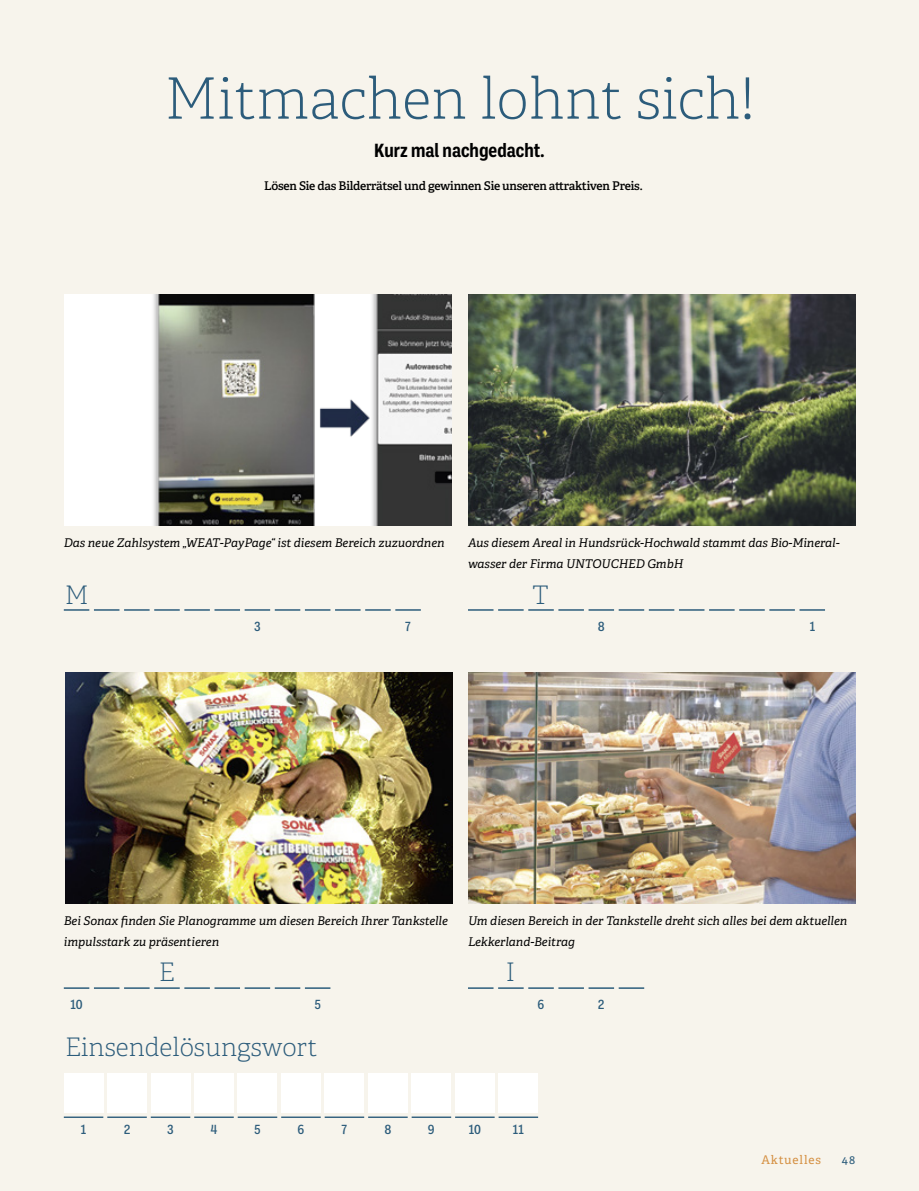
<style>
.page{position:relative;width:919px;height:1191px;background:#fff}
.page>*{position:absolute;margin:0;border:0;box-sizing:border-box;transform-origin:0 0}
.t1{font:100 57px "Adelle";color:#2c5c7b}
.t2{font:100 25.5px "Adelle";color:#2c5c7b}
.t3{font:700 19.5px "Ballinger Condensed";color:#000}
.t4{font:500 13.5px "Ballinger Condensed";color:#2c5c7b}
.t5{font:italic 12px/21px "Adelle";color:#000}
.t6{font:600 12px "Adelle";letter-spacing:-.02em;color:#000}
.t7{font:12px "Adelle";letter-spacing:.075em;color:#d59144}
.t8{font:12px "Adelle";color:#2c5c7b}
</style>
<div class="page">
<div style="left:0;top:0;width:918px;height:1191px;background:#f7f4ec"></div>
<img style="left:468px;top:672px;width:387px;height:231px">
<img style="left:65px;top:672px;width:387px;height:231px">
<img style="left:468px;top:294px;width:387px;height:231px">
<div style="left:64px;top:294px;width:387px;height:231px;background:#fff"></div>
<img style="left:153px;top:294px;width:298px;height:231px">
<div style="left:64px;top:1073px;width:39px;height:40px;background:#fff"></div>
<hr style="left:64px;top:1116px;width:39px;height:2px;background:#2c5c7b">
<div style="left:107px;top:1073px;width:40px;height:40px;background:#fff"></div>
<hr style="left:107px;top:1116px;width:40px;height:2px;background:#2c5c7b">
<div style="left:151px;top:1073px;width:39px;height:40px;background:#fff"></div>
<hr style="left:151px;top:1116px;width:39px;height:2px;background:#2c5c7b">
<div style="left:194px;top:1073px;width:40px;height:40px;background:#fff"></div>
<hr style="left:194px;top:1116px;width:40px;height:2px;background:#2c5c7b">
<div style="left:238px;top:1073px;width:39px;height:40px;background:#fff"></div>
<hr style="left:238px;top:1116px;width:39px;height:2px;background:#2c5c7b">
<div style="left:281px;top:1073px;width:40px;height:40px;background:#fff"></div>
<hr style="left:281px;top:1116px;width:40px;height:2px;background:#2c5c7b">
<div style="left:324px;top:1073px;width:40px;height:40px;background:#fff"></div>
<hr style="left:324px;top:1116px;width:40px;height:2px;background:#2c5c7b">
<div style="left:368px;top:1073px;width:39px;height:40px;background:#fff"></div>
<hr style="left:368px;top:1116px;width:39px;height:2px;background:#2c5c7b">
<div style="left:411px;top:1073px;width:40px;height:40px;background:#fff"></div>
<hr style="left:411px;top:1116px;width:40px;height:2px;background:#2c5c7b">
<div style="left:455px;top:1073px;width:39px;height:40px;background:#fff"></div>
<hr style="left:455px;top:1116px;width:39px;height:2px;background:#2c5c7b">
<div style="left:498px;top:1073px;width:40px;height:40px;background:#fff"></div>
<hr style="left:498px;top:1116px;width:40px;height:2px;background:#2c5c7b">
<hr style="left:64px;top:987px;width:25px;height:2px;background:#2c5c7b">
<hr style="left:64px;top:609px;width:25px;height:2px;background:#2c5c7b">
<hr style="left:468px;top:987px;width:25px;height:2px;background:#2c5c7b">
<hr style="left:468px;top:609px;width:25px;height:2px;background:#2c5c7b">
<hr style="left:395px;top:609px;width:26px;height:2px;background:#2c5c7b">
<hr style="left:799px;top:609px;width:26px;height:2px;background:#2c5c7b">
<hr style="left:365px;top:609px;width:25px;height:2px;background:#2c5c7b">
<hr style="left:769px;top:609px;width:25px;height:2px;background:#2c5c7b">
<hr style="left:335px;top:609px;width:25px;height:2px;background:#2c5c7b">
<hr style="left:739px;top:609px;width:25px;height:2px;background:#2c5c7b">
<hr style="left:305px;top:987px;width:25px;height:2px;background:#2c5c7b">
<hr style="left:305px;top:609px;width:25px;height:2px;background:#2c5c7b">
<hr style="left:709px;top:609px;width:25px;height:2px;background:#2c5c7b">
<hr style="left:275px;top:987px;width:25px;height:2px;background:#2c5c7b">
<hr style="left:275px;top:609px;width:25px;height:2px;background:#2c5c7b">
<hr style="left:679px;top:609px;width:25px;height:2px;background:#2c5c7b">
<hr style="left:244px;top:987px;width:26px;height:2px;background:#2c5c7b">
<hr style="left:244px;top:609px;width:26px;height:2px;background:#2c5c7b">
<hr style="left:648px;top:609px;width:26px;height:2px;background:#2c5c7b">
<hr style="left:214px;top:987px;width:26px;height:2px;background:#2c5c7b">
<hr style="left:214px;top:609px;width:26px;height:2px;background:#2c5c7b">
<hr style="left:618px;top:987px;width:26px;height:2px;background:#2c5c7b">
<hr style="left:618px;top:609px;width:26px;height:2px;background:#2c5c7b">
<hr style="left:184px;top:987px;width:26px;height:2px;background:#2c5c7b">
<hr style="left:184px;top:609px;width:26px;height:2px;background:#2c5c7b">
<hr style="left:588px;top:987px;width:26px;height:2px;background:#2c5c7b">
<hr style="left:588px;top:609px;width:26px;height:2px;background:#2c5c7b">
<hr style="left:154px;top:987px;width:26px;height:2px;background:#2c5c7b">
<hr style="left:154px;top:609px;width:26px;height:2px;background:#2c5c7b">
<hr style="left:558px;top:987px;width:26px;height:2px;background:#2c5c7b">
<hr style="left:558px;top:609px;width:26px;height:2px;background:#2c5c7b">
<hr style="left:124px;top:987px;width:26px;height:2px;background:#2c5c7b">
<hr style="left:124px;top:609px;width:26px;height:2px;background:#2c5c7b">
<hr style="left:528px;top:987px;width:25px;height:2px;background:#2c5c7b">
<hr style="left:528px;top:609px;width:25px;height:2px;background:#2c5c7b">
<hr style="left:94px;top:987px;width:25px;height:2px;background:#2c5c7b">
<hr style="left:94px;top:609px;width:25px;height:2px;background:#2c5c7b">
<hr style="left:498px;top:987px;width:25px;height:2px;background:#2c5c7b">
<hr style="left:498px;top:609px;width:25px;height:2px;background:#2c5c7b">
<h1 class="t1" style="left:164px;top:64px;width:591px">Mitmachen lohnt sich!</h1>
<h3 class="t3" style="left:374px;top:140px;width:172px">Kurz mal nachgedacht.</h3>
<p class="t6" style="left:264px;top:178px;width:380px">Lösen Sie das Bilderrätsel und gewinnen Sie unseren attraktiven Preis.</p>
<p class="t5" style="left:64px;top:532px;width:382px">Das neue Zahlsystem „WEAT-PayPage“ ist diesem Bereich zuzuordnen</p>
<h2 class="t2" style="left:65px;top:580px;width:25px">M</h2>
<p class="t5" style="left:468px;top:532px;width:373px">Aus diesem Areal in Hundsrück-Hochwald stammt das Bio-Mineral&shy;wasser der Firma UNTOUCHED GmbH</p>
<h2 class="t2" style="left:532px;top:580px;width:18px">T</h2>
<p class="t4" style="left:254px;top:619px;width:8px">3</p>
<p class="t4" style="left:405px;top:619px;width:7px">7</p>
<p class="t4" style="left:597px;top:619px;width:9px">8</p>
<p class="t4" style="left:809px;top:619px;width:7px">1</p>
<p class="t5" style="left:64px;top:910px;width:385px">Bei Sonax finden Sie Planogramme um diesen Bereich Ihrer Tankstelle impulsstark zu präsentieren</p>
<p class="t5" style="left:468px;top:910px;width:381px">Um diesen Bereich in der Tankstelle dreht sich alles bei dem aktuellen<br>Lekkerland-Beitrag</p>
<h2 class="t2" style="left:159px;top:957px;width:18px">E</h2>
<h2 class="t2" style="left:505px;top:957px;width:11px">I</h2>
<p class="t4" style="left:71px;top:997px;width:14px">10</p>
<p class="t4" style="left:314px;top:997px;width:8px">5</p>
<p class="t4" style="left:537px;top:997px;width:8px">6</p>
<p class="t4" style="left:598px;top:997px;width:8px">2</p>
<h2 class="t2" style="left:65px;top:1031px;width:254px">Einsendelösungswort</h2>
<p class="t4" style="left:81px;top:1121px;width:7px">1</p>
<p class="t4" style="left:124px;top:1121px;width:8px">2</p>
<p class="t4" style="left:167px;top:1121px;width:8px">3</p>
<p class="t4" style="left:210px;top:1121px;width:8px">4</p>
<p class="t4" style="left:254px;top:1121px;width:8px">5</p>
<p class="t4" style="left:297px;top:1121px;width:8px">6</p>
<p class="t4" style="left:341px;top:1121px;width:7px">7</p>
<p class="t4" style="left:384px;top:1121px;width:9px">8</p>
<p class="t4" style="left:428px;top:1121px;width:8px">9</p>
<p class="t4" style="left:469px;top:1121px;width:14px">10</p>
<p class="t4" style="left:512px;top:1121px;width:13px">11</p>
<p class="t7" style="left:761px;top:1152px;width:61px">Aktuelles</p>
<p class="t8" style="left:841px;top:1152px;width:15px">48</p>
</div>
